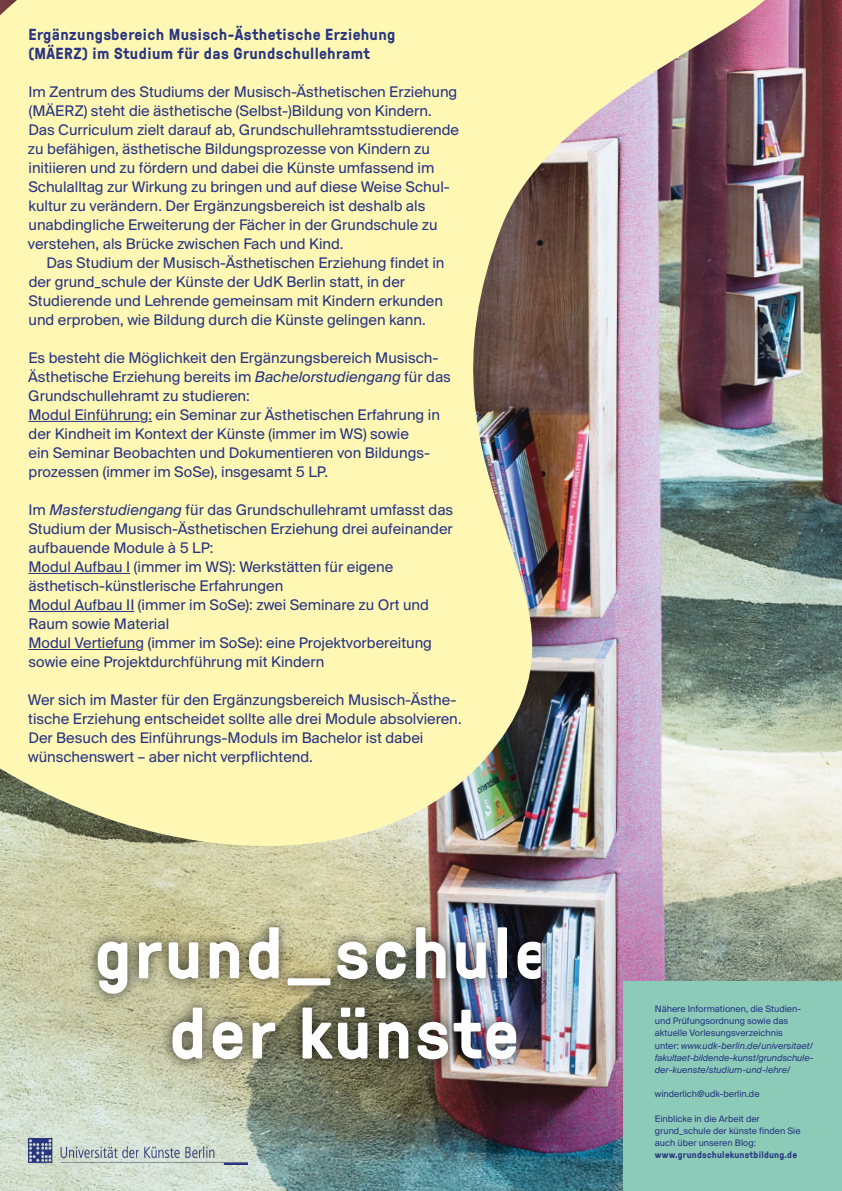
<style>
.page{position:relative;width:842px;height:1191px;background:#fff}
.page>*{position:absolute;margin:0;border:0;box-sizing:border-box;transform-origin:0 0}
.t1{font:700 71.8px/80.2px "GT Pressura";letter-spacing:.04em;color:#fff}
.t2{font:16px/19px "Suisse BP Intl";color:#283583}
.t3{font:700 16px/19px "GT Pressura";letter-spacing:.025em;color:#283583}
.t4{font:italic 9.8px/12.2px "Suisse BP Intl";color:#283583}
.t5{font:9.8px/12.2px "Suisse BP Intl";color:#283583}
.t6{font:700 9.4px "GT Pressura";letter-spacing:.025em;color:#283583}
.s1{font-style:italic}
.s2{font-style:normal}
</style>
<div class="page">
<img style="left:0;top:956px;width:842px;height:235px">
<div style="left:624px;top:981px;width:218px;height:210px;background:#8bcbb7"></div>
<div style="left:85px;top:914px;width:468px;height:157px;background:#000;opacity:.75"></div>
<img style="left:0;top:0;width:842px;height:956px">
<img style="left:28px;top:1138px;width:220px;height:26px">
<hr style="left:28px;top:421px;width:112px;height:1px;background:#283583">
<hr style="left:28px;top:573px;width:102px;height:1px;background:#283583">
<hr style="left:28px;top:611px;width:106px;height:1px;background:#283583">
<hr style="left:28px;top:649px;width:108px;height:1px;background:#283583">
<p class="t3" style="left:28px;top:24px;width:369px">Ergänzungsbereich Musisch-Ästhetische Erziehung (MÄERZ) im Studium für das Grundschullehramt</p>
<p class="t2" style="left:28px;top:82px;width:433px">Im Zentrum des Studiums der Musisch-Ästhetischen Erziehung (MÄERZ) steht die ästhetische (Selbst-)Bildung von Kindern.<br>Das Curriculum zielt darauf ab, Grundschullehramtsstudierende zu befähigen, ästhetische Bildungsprozesse von Kindern zu initiieren und zu fördern und dabei die Künste umfassend im Schulalltag zur Wirkung zu bringen und auf diese Weise Schul&shy;kultur zu verändern. Der Ergänzungsbereich ist deshalb als unabdingliche Erweiterung der Fächer in der Grundschule zu verstehen, als Brücke zwischen Fach und Kind.</p>
<p class="t2" style="left:28px;top:252px;width:418px;text-indent:18px">Das Studium der Musisch-Ästhetischen Erziehung findet in der grund_schule der Künste der UdK Berlin statt, in der Studierende und Lehrende gemeinsam mit Kindern erkunden und erproben, wie Bildung durch die Künste gelingen kann.</p>
<p class="t2" style="left:28px;top:347px;width:424px">Es besteht die Möglichkeit den Ergänzungsbereich Musisch-Ästhetische Erziehung bereits im <span class="s1">Bachelorstudiengang</span> für das Grundschullehramt zu studieren:<br>Modul Einführung: ein Seminar zur Ästhetischen Erfahrung in der Kindheit im Kontext der Künste (immer im WS) sowie<br>ein Seminar Beobachten und Dokumentieren von Bildungs&shy;prozessen (immer im SoSe), insgesamt 5 LP.</p>
<p class="t2" style="left:28px;top:499px;width:426px">Im <span class="s1">Masterstudiengang</span> für das Grundschullehramt umfasst das Studium der Musisch-Ästhetischen Erziehung drei aufeinander aufbauende Module à 5 LP:<br>Modul Aufbau I (immer im WS): Werkstätten für eigene ästhetisch-künstlerische Erfahrungen<br>Modul Aufbau II (immer im SoSe): zwei Seminare zu Ort und Raum sowie Material<br>Modul Vertiefung (immer im SoSe): eine Projektvorbereitung sowie eine Projektdurchführung mit Kindern</p>
<p class="t2" style="left:28px;top:689px;width:435px">Wer sich im Master für den Ergänzungsbereich Musisch-Ästhe&shy;tische Erziehung entscheidet sollte alle drei Module absolvieren.<br>Der Besuch des Einführungs-Moduls im Bachelor ist dabei wünschenswert – aber nicht verpflichtend.</p>
<h1 class="t1" style="left:169px;top:910px;width:382px;text-indent:-75px">grund_schule der künste</h1>
<p class="t4" style="left:655px;top:1002px;width:160px"><span class="s2">Nähere Informationen, die Studien&shy;und Prüfungsordnung sowie das aktuelle Vorlesungsverzeichnis<br>unter:</span> www.udk-berlin.de/universitaet/ fakultaet-bildende-kunst/grundschule&shy;der-kuenste/studium-und-lehre/</p>
<p class="t5" style="left:655px;top:1087px;width:106px">winderlich@udk-berlin.de</p>
<p class="t5" style="left:655px;top:1112px;width:147px">Einblicke in die Arbeit der grund_schule der künste finden Sie auch über unseren Blog:</p>
<p class="t6" style="left:655px;top:1148px;width:144px">www.grundschulekunstbildung.de</p>
</div>
